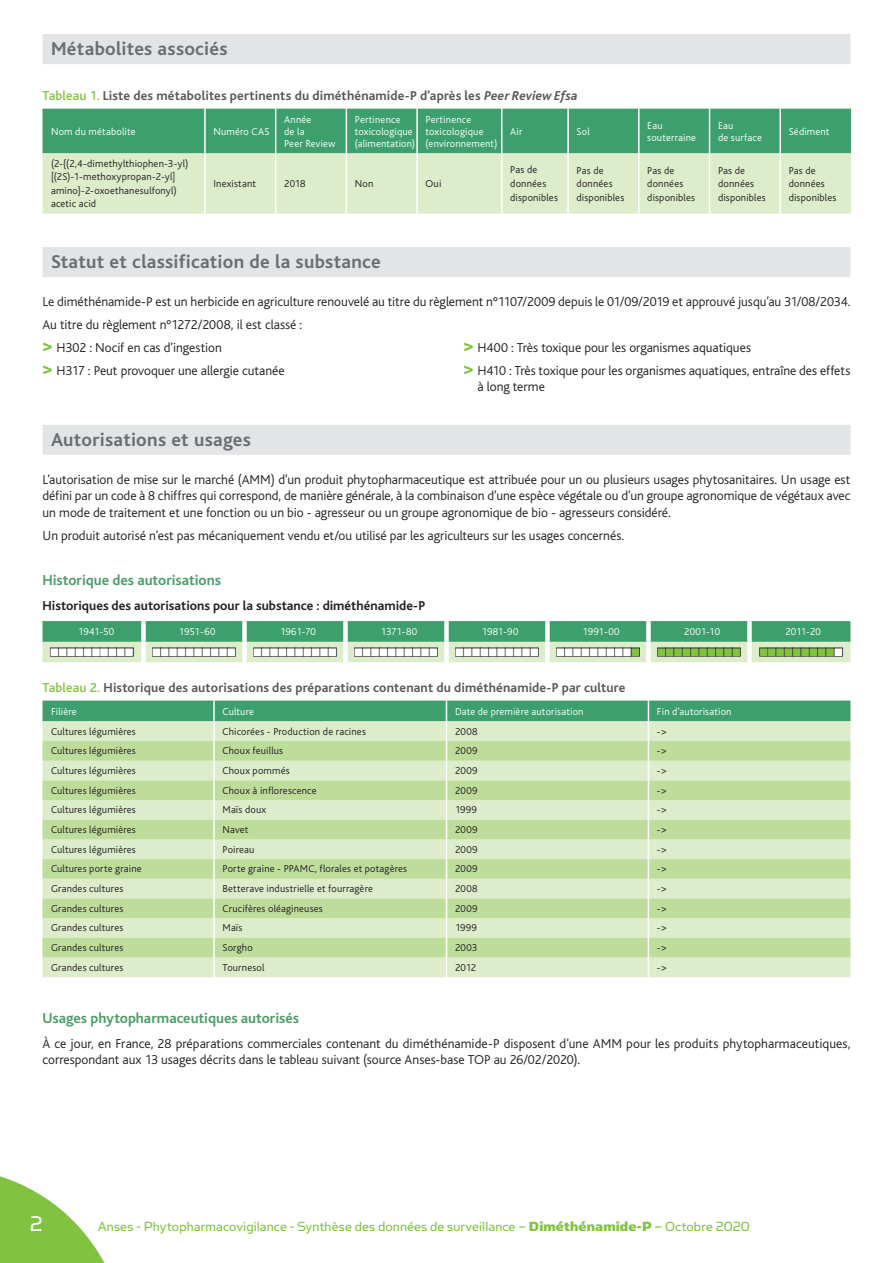
<style>
.page{position:relative;width:893px;height:1263px;background:#fff}
.page>*{position:absolute;margin:0;border:0;box-sizing:border-box;transform-origin:0 0}
.t1{font:24px "Simian Text Orangutan";color:#fff}
.t2{font:700 19.5px "Bliss";letter-spacing:.015em;color:#6c6d70}
.t3{font:15px "Simian Text Orangutan";letter-spacing:.01em;color:#81c340}
.t4{font:700 15px "Bliss";letter-spacing:-.005em;color:#4d9d6b}
.t5{font:300 13.5px/23px "Bliss";color:#231f20}
.t6{font:700 13.5px "Bliss";letter-spacing:.01em;color:#57585a}
.t7{font:700 13.5px "Bliss";color:#231f20}
.t8{font:300 10.5px/13.5px "Bliss";letter-spacing:.015em;color:#231f20}
.t9{font:300 10.5px/12px "Bliss";letter-spacing:.015em;color:#fff}
.s1{font-weight:500;color:#81c340}
.s2{font-style:italic}
.s3{font-weight:800;font-size:19.5px;color:#81c340}
.s4{font-family:"Simian Text Chimpanzee"}
</style>
<div class="page">
<svg style="left:0;top:1176px;width:105px;height:87px"></svg>
<div style="left:43px;top:34px;width:807px;height:30px;background:#e3e4e6"></div>
<div style="left:43px;top:109px;width:808px;height:44px;background:#3d9f6b"></div>
<div style="left:43px;top:153px;width:808px;height:61px;background:#ddecca"></div>
<hr style="left:204px;top:109px;width:2px;height:44px;background:#fff">
<hr style="left:275px;top:109px;width:1px;height:44px;background:#fff">
<hr style="left:346px;top:109px;width:1px;height:44px;background:#fff">
<hr style="left:416px;top:109px;width:2px;height:44px;background:#fff">
<hr style="left:501px;top:109px;width:1px;height:44px;background:#fff">
<hr style="left:567px;top:109px;width:2px;height:44px;background:#fff">
<hr style="left:638px;top:109px;width:2px;height:44px;background:#fff">
<hr style="left:709px;top:109px;width:1px;height:44px;background:#fff">
<hr style="left:779px;top:109px;width:2px;height:44px;background:#fff">
<hr style="left:204px;top:153px;width:2px;height:61px;background:#fff">
<hr style="left:275px;top:153px;width:1px;height:61px;background:#fff">
<hr style="left:346px;top:153px;width:1px;height:61px;background:#fff">
<hr style="left:416px;top:153px;width:2px;height:61px;background:#fff">
<hr style="left:501px;top:153px;width:1px;height:61px;background:#fff">
<hr style="left:567px;top:153px;width:2px;height:61px;background:#fff">
<hr style="left:638px;top:153px;width:2px;height:61px;background:#fff">
<hr style="left:709px;top:153px;width:1px;height:61px;background:#fff">
<hr style="left:779px;top:153px;width:2px;height:61px;background:#fff">
<div style="left:43px;top:247px;width:807px;height:30px;background:#e3e4e6"></div>
<div style="left:43px;top:425px;width:807px;height:30px;background:#e3e4e6"></div>
<svg style="left:43px;top:701px;width:807px;height:276px;background:#c4e0af"></svg>
<svg style="left:43px;top:621px;width:807px;height:41px;background:#90c79e"></svg>
<h2 class="t2" style="left:51px;top:39px;width:178px">Métabolites associés</h2>
<p class="t6" style="left:43px;top:89px;width:537px"><span class="s1">Tableau 1.</span> Liste des métabolites pertinents du diméthénamide-P d’après les <span class="s2">Peer Review Efsa</span></p>
<p class="t9" style="left:51px;top:126px;width:86px">Nom du métabolite</p>
<p class="t9" style="left:213px;top:126px;width:58px">Numéro CAS</p>
<p class="t9" style="left:284px;top:114px;width:53px">Année<br>de la<br>Peer Review</p>
<p class="t9" style="left:355px;top:114px;width:62px">Pertinence toxicologique (alimentation)</p>
<p class="t9" style="left:426px;top:114px;width:73px">Pertinence toxicologique (environnement)</p>
<p class="t9" style="left:510px;top:126px;width:14px">Air</p>
<p class="t9" style="left:577px;top:126px;width:15px">Sol</p>
<p class="t9" style="left:647px;top:120px;width:50px">Eau souterraine</p>
<p class="t9" style="left:718px;top:120px;width:45px">Eau<br>de surface</p>
<p class="t9" style="left:789px;top:126px;width:42px">Sédiment</p>
<p class="t8" style="left:51px;top:157px;width:139px">(2-{(2,4-dimethylthiophen-3-yl) [(2S)-1-methoxypropan-2-yl] amino}-2-oxoethanesulfonyl) acetic acid</p>
<p class="t8" style="left:213px;top:177px;width:44px">Inexistant</p>
<p class="t8" style="left:284px;top:177px;width:23px">2018</p>
<p class="t8" style="left:355px;top:177px;width:20px">Non</p>
<p class="t8" style="left:426px;top:177px;width:17px">Oui</p>
<p class="t8" style="left:510px;top:163px;width:49px">Pas de données disponibles</p>
<p class="t8" style="left:577px;top:163px;width:49px">Pas de données disponibles</p>
<p class="t8" style="left:647px;top:163px;width:49px">Pas de données disponibles</p>
<p class="t8" style="left:718px;top:164px;width:49px">Pas de données disponibles</p>
<p class="t8" style="left:789px;top:164px;width:49px">Pas de données disponibles</p>
<h2 class="t2" style="left:51px;top:252px;width:331px">Statut et classification de la substance</h2>
<p class="t5" style="left:43px;top:290px;width:809px">Le diméthénamide-P est un herbicide en agriculture renouvelé au titre du règlement n°1107/2009 depuis le 01/09/2019 et approuvé jusqu’au 31/08/2034.<br>Au titre du règlement n°1272/2008, il est classé :<br><span class="s3">&gt;</span> H302 : Nocif en cas d’ingestion<br><span class="s3">&gt;</span> H317 : Peut provoquer une allergie cutanée</p>
<p class="t5" style="left:463px;top:336px;width:388px"><span class="s3">&gt;</span> H400 : Très toxique pour les organismes aquatiques<br><span class="s3">&gt;</span> H410 : Très toxique pour les organismes aquatiques, entraîne des effets</p>
<p class="t5" style="left:477px;top:376px;width:69px">à long terme</p>
<h2 class="t2" style="left:51px;top:429px;width:201px">Autorisations et usages</h2>
<p class="t5" style="left:43px;top:471px;width:809px;line-height:16.5px;text-align:justify">L’autorisation de mise sur le marché (AMM) d’un produit phytopharmaceutique est attribuée pour un ou plusieurs usages phytosanitaires. Un usage est défini par un code à 8 chiffres qui correspond, de manière générale, à la combinaison d’une espèce végétale ou d’un groupe agronomique de végétaux avec un mode de traitement et une fonction ou un bio - agresseur ou un groupe agronomique de bio - agresseurs considéré.</p>
<p class="t5" style="left:43px;top:524px;width:583px">Un produit autorisé n’est pas mécaniquement vendu et/ou utilisé par les agriculteurs sur les usages concernés.</p>
<p class="t4" style="left:43px;top:573px;width:180px">Historique des autorisations</p>
<p class="t7" style="left:43px;top:599px;width:384px">Historiques des autorisations pour la substance : diméthénamide-P</p>
<p class="t9" style="left:78px;top:626px;width:37px">1941-50</p>
<p class="t9" style="left:179px;top:626px;width:38px">1951-60</p>
<p class="t9" style="left:280px;top:626px;width:37px">1961-70</p>
<p class="t9" style="left:381px;top:626px;width:38px">1371-80</p>
<p class="t9" style="left:482px;top:626px;width:38px">1981-90</p>
<p class="t9" style="left:582px;top:626px;width:39px">1991-00</p>
<p class="t9" style="left:684px;top:626px;width:37px">2001-10</p>
<p class="t9" style="left:785px;top:626px;width:37px">2011-20</p>
<p class="t6" style="left:43px;top:681px;width:584px"><span class="s1">Tableau 2.</span> Historique des autorisations des préparations contenant du diméthénamide-P par culture</p>
<p class="t9" style="left:51px;top:706px;width:27px">Filière</p>
<p class="t9" style="left:223px;top:706px;width:33px">Culture</p>
<p class="t9" style="left:455px;top:706px;width:130px">Date de première autorisation</p>
<p class="t9" style="left:657px;top:706px;width:76px">Fin d’autorisation</p>
<p class="t8" style="left:51px;top:725px;width:86px">Cultures légumières</p>
<p class="t8" style="left:223px;top:725px;width:145px">Chicorées - Production de racines</p>
<p class="t8" style="left:455px;top:725px;width:24px">2008</p>
<p class="t8" style="left:657px;top:725px;width:11px">-&gt;</p>
<p class="t8" style="left:51px;top:744px;width:86px">Cultures légumières</p>
<p class="t8" style="left:223px;top:744px;width:62px">Choux feuillus</p>
<p class="t8" style="left:455px;top:744px;width:24px">2009</p>
<p class="t8" style="left:657px;top:744px;width:11px">-&gt;</p>
<p class="t8" style="left:51px;top:764px;width:86px">Cultures légumières</p>
<p class="t8" style="left:223px;top:764px;width:69px">Choux pommés</p>
<p class="t8" style="left:455px;top:764px;width:24px">2009</p>
<p class="t8" style="left:657px;top:764px;width:11px">-&gt;</p>
<p class="t8" style="left:51px;top:784px;width:86px">Cultures légumières</p>
<p class="t8" style="left:223px;top:784px;width:96px">Choux à inflorescence</p>
<p class="t8" style="left:455px;top:784px;width:24px">2009</p>
<p class="t8" style="left:657px;top:784px;width:11px">-&gt;</p>
<p class="t8" style="left:51px;top:803px;width:86px">Cultures légumières</p>
<p class="t8" style="left:223px;top:803px;width:45px">Maïs doux</p>
<p class="t8" style="left:455px;top:803px;width:24px">1999</p>
<p class="t8" style="left:657px;top:803px;width:11px">-&gt;</p>
<p class="t8" style="left:51px;top:823px;width:86px">Cultures légumières</p>
<p class="t8" style="left:223px;top:823px;width:27px">Navet</p>
<p class="t8" style="left:455px;top:823px;width:24px">2009</p>
<p class="t8" style="left:657px;top:823px;width:11px">-&gt;</p>
<p class="t8" style="left:51px;top:843px;width:86px">Cultures légumières</p>
<p class="t8" style="left:223px;top:843px;width:33px">Poireau</p>
<p class="t8" style="left:455px;top:843px;width:24px">2009</p>
<p class="t8" style="left:657px;top:843px;width:11px">-&gt;</p>
<p class="t8" style="left:51px;top:862px;width:92px">Cultures porte graine</p>
<p class="t8" style="left:223px;top:862px;width:186px">Porte graine - PPAMC, florales et potagères</p>
<p class="t8" style="left:455px;top:862px;width:24px">2009</p>
<p class="t8" style="left:657px;top:862px;width:11px">-&gt;</p>
<p class="t8" style="left:51px;top:882px;width:74px">Grandes cultures</p>
<p class="t8" style="left:223px;top:882px;width:152px">Betterave industrielle et fourragère</p>
<p class="t8" style="left:455px;top:882px;width:24px">2008</p>
<p class="t8" style="left:657px;top:882px;width:11px">-&gt;</p>
<p class="t8" style="left:51px;top:902px;width:74px">Grandes cultures</p>
<p class="t8" style="left:223px;top:902px;width:102px">Crucifères oléagineuses</p>
<p class="t8" style="left:455px;top:902px;width:24px">2009</p>
<p class="t8" style="left:657px;top:902px;width:11px">-&gt;</p>
<p class="t8" style="left:51px;top:921px;width:74px">Grandes cultures</p>
<p class="t8" style="left:223px;top:921px;width:21px">Maïs</p>
<p class="t8" style="left:455px;top:921px;width:24px">1999</p>
<p class="t8" style="left:657px;top:921px;width:11px">-&gt;</p>
<p class="t8" style="left:51px;top:941px;width:74px">Grandes cultures</p>
<p class="t8" style="left:223px;top:941px;width:32px">Sorgho</p>
<p class="t8" style="left:455px;top:941px;width:24px">2003</p>
<p class="t8" style="left:657px;top:941px;width:11px">-&gt;</p>
<p class="t8" style="left:51px;top:961px;width:74px">Grandes cultures</p>
<p class="t8" style="left:223px;top:961px;width:44px">Tournesol</p>
<p class="t8" style="left:455px;top:961px;width:23px">2012</p>
<p class="t8" style="left:657px;top:961px;width:11px">-&gt;</p>
<p class="t4" style="left:43px;top:1010px;width:258px">Usages phytopharmaceutiques autorisés</p>
<p class="t5" style="left:43px;top:1035px;width:809px;line-height:16.5px">À ce jour, en France, 28 préparations commerciales contenant du diméthénamide-P disposent d’une AMM pour les produits phytopharmaceutiques, correspondant aux 13 usages décrits dans le tableau suivant (source Anses-base TOP au 26/02/2020).</p>
<h1 class="t1" style="left:30px;top:1210px;width:14px">2</h1>
<p class="t3" style="left:98px;top:1218px;width:654px">Anses - Phytopharmacovigilance - Synthèse des données de surveillance – <span class="s4">Diméthénamide-P</span> – Octobre 2020</p>
</div>
